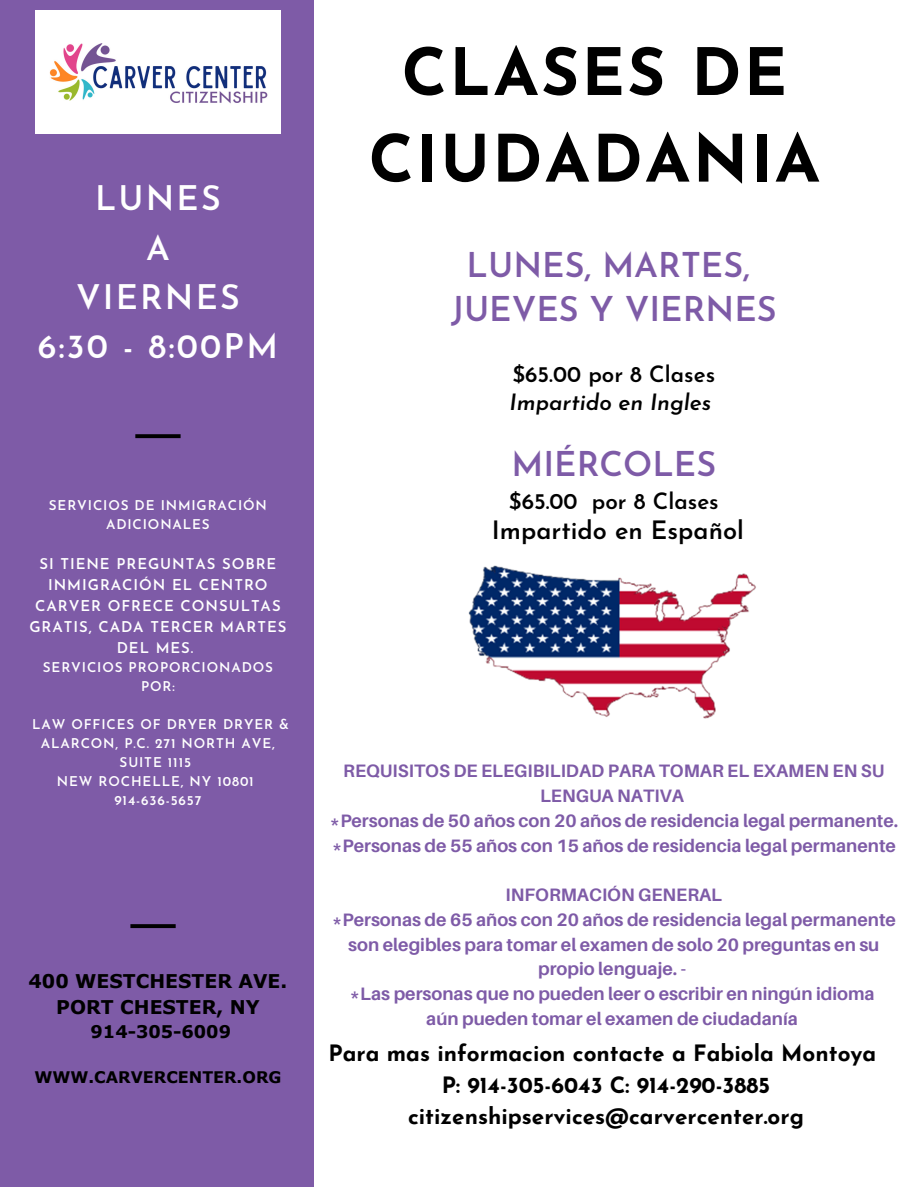
<style>
.page{position:relative;width:918px;height:1188px;background:#fff}
.page>*{position:absolute;margin:0;border:0;box-sizing:border-box;transform-origin:0 0}
.t1{font:700 65.1px/86.7px "Josefin Sans";letter-spacing:.035em;color:#000;text-align:center}
.t2{font:600 34.05px/43.8px "Josefin Sans";color:#7e5ba7;text-align:center}
.t3{font:600 33.9px/49.3px "Josefin Sans";letter-spacing:.065em;color:#fff;text-align:center}
.t4{font:600 25.35px "Josefin Sans";color:#000}
.t5{font:700 22.5px/31.5px "Josefin Sans";color:#000;text-align:center}
.t6{font:600 22.5px "Josefin Sans";color:#000}
.t7{font:italic 600 22.5px "Josefin Sans";color:#000}
.t8{font:700 18.9px/26.1px "Verdana";color:#000;text-align:center}
.t9{font:700 18px/24.8px "Aileron";color:#7e5ba7;text-align:center}
.t10{font:700 17.4px "Verdana";color:#000}
.t11{font:700 16.05px "Verdana";color:#000}
.t12{font:600 14.85px/21px "Josefin Sans";letter-spacing:.065em;color:#fff;text-align:center}
.t13{font:600 13.5px/18.9px "Josefin Sans";letter-spacing:.065em;color:#fff;text-align:center}
</style>
<div class="page">
<div style="left:0;top:0;width:314px;height:1187px;background:#7e5ba7"></div>
<svg style="left:130px;top:924px;width:46px;height:4px"></svg>
<svg style="left:135px;top:434px;width:46px;height:4px"></svg>
<img style="left:35px;top:11px;width:246px;height:122px">
<img style="left:468px;top:566px;width:288px;height:153px">
<h3 class="t3" style="left:38px;top:177px;width:242px">LUNES<br>A<br>VIERNES<br>6:30 - 8:00PM</h3>
<p class="t13" style="left:49px;top:498px;width:220px">SERVICIOS DE INMIGRACIÓN<br>ADICIONALES</p>
<p class="t12" style="left:29px;top:555px;width:259px">SI TIENE PREGUNTAS SOBRE<br>INMIGRACIÓN EL CENTRO<br>CARVER OFRECE CONSULTAS<br>GRATIS, CADA TERCER MARTES<br>DEL MES.</p>
<p class="t13" style="left:43px;top:659px;width:232px">SERVICIOS PROPORCIONADOS<br>POR:</p>
<p class="t13" style="left:32px;top:716px;width:259px">LAW OFFICES OF DRYER DRYER &amp;</p>
<p class="t13" style="left:41px;top:735px;width:236px">ALARCON, P.C. 271 NORTH AVE,</p>
<p class="t13" style="left:120px;top:754px;width:73px">SUITE 1115</p>
<p class="t13" style="left:57px;top:773px;width:198px">NEW ROCHELLE, NY 10801</p>
<p class="t13" style="left:115px;top:792px;width:88px">914-636-5657</p>
<p class="t8" style="left:29px;top:968px;width:260px">400 WESTCHESTER AVE.<br>PORT CHESTER, NY</p>
<p class="t10" style="left:91px;top:1021px;width:142px">914-305-6009</p>
<p class="t11" style="left:34px;top:1067px;width:248px">WWW.CARVERCENTER.ORG</p>
<h1 class="t1" style="left:369px;top:35px;width:453px">CLASES DE<br>CIUDADANIA</h1>
<h2 class="t2" style="left:451px;top:247px;width:327px">LUNES, MARTES,<br>JUEVES Y VIERNES</h2>
<p class="t6" style="left:513px;top:365px;width:204px">$65.00 por 8 Clases</p>
<p class="t7" style="left:510px;top:393px;width:203px">Impartido en Ingles</p>
<h2 class="t2" style="left:512px;top:446px;width:206px">MIÉRCOLES</h2>
<p class="t6" style="left:509px;top:492px;width:211px">$65.00 por 8 Clases</p>
<h3 class="t4" style="left:492px;top:520px;width:253px">Impartido en Español</h3>
<p class="t9" style="left:330px;top:758px;width:570px">REQUISITOS DE ELEGIBILIDAD PARA TOMAR EL EXAMEN EN SU LENGUA NATIVA<br>*Personas de 50 años con 20 años de residencia legal permanente. *Personas de 55 años con 15 años de residencia legal permanente</p>
<p class="t9" style="left:332px;top:882px;width:566px">INFORMACIÓN GENERAL<br>*Personas de 65 años con 20 años de residencia legal permanente son elegibles para tomar el examen de solo 20 preguntas en su propio lenguaje. -<br>*Las personas que no pueden leer o escribir en ningún idioma<br>aún pueden tomar el examen de ciudadanía</p>
<p class="t5" style="left:328px;top:1040px;width:550px">Para mas informacion contacte a Fabiola Montoya<br>P: 914-305-6043 C: 914-290-3885 citizenshipservices@carvercenter.org</p>
</div>
